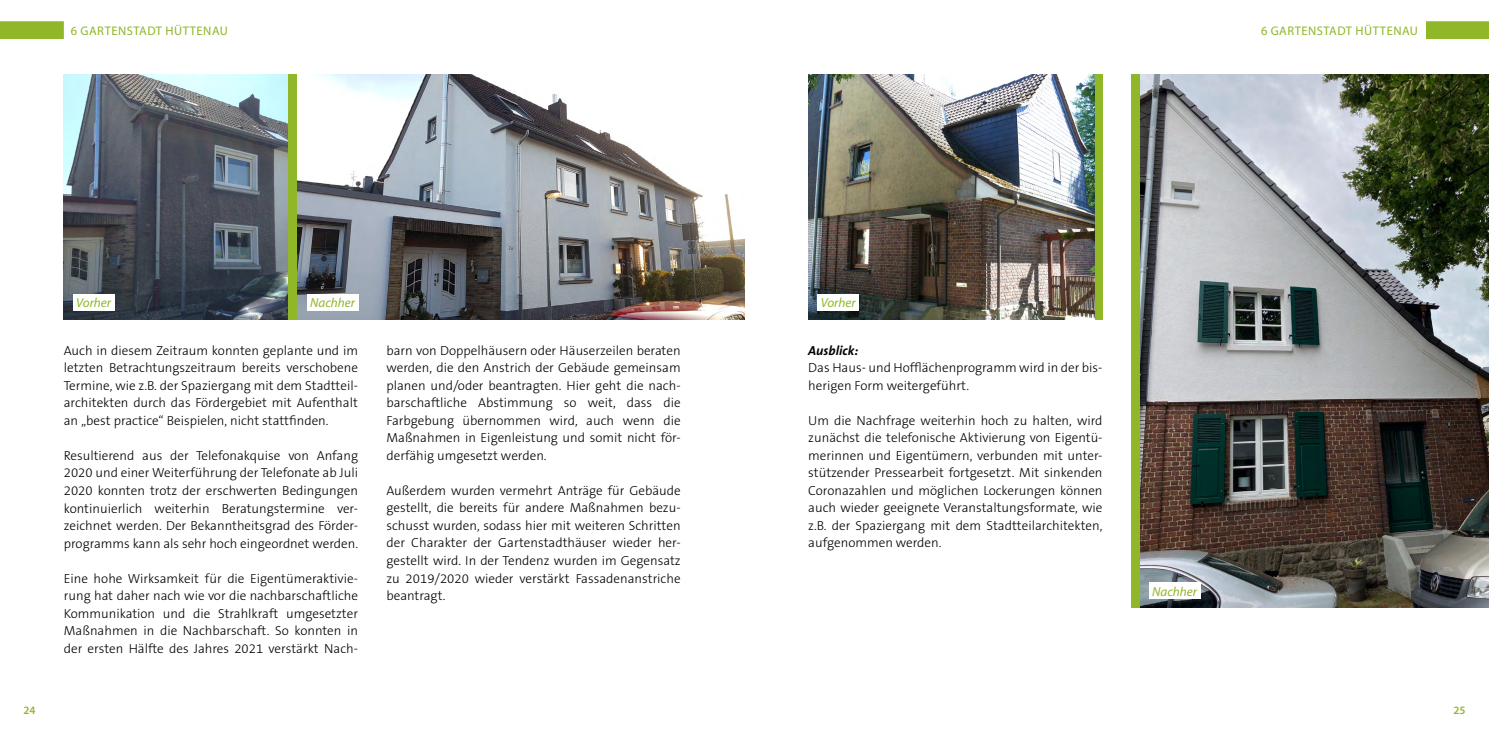
<style>
.page{position:relative;width:1489px;height:745px;background:#fff}
.page>*{position:absolute;margin:0;border:0;box-sizing:border-box;transform-origin:0 0}
.t1{font:300 13.12px/17.5px "The Sans B3";color:#000;text-align:justify}
.t2{font:italic 13.12px "Myriad Pro";color:#90b728}
.t3{font:italic 700 13.12px "The Sans B7";color:#000}
.t4{font:12.5px "Myriad Pro";letter-spacing:.04em;color:#90b728}
.t5{font:600 11.25px "Myriad Pro";color:#90b728}
</style>
<div class="page">
<svg style="left:1426px;top:21px;width:62px;height:18px"></svg>
<svg style="left:0;top:21px;width:64px;height:18px"></svg>
<img style="left:297px;top:74px;width:447px;height:245px">
<img style="left:64px;top:74px;width:224px;height:245px">
<div style="left:288px;top:74px;width:9px;height:245px;background:#90b728"></div>
<img style="left:808px;top:74px;width:287px;height:245px">
<div style="left:1095px;top:74px;width:7px;height:245px;background:#90b728"></div>
<img style="left:1139px;top:74px;width:349px;height:533px">
<div style="left:1130px;top:74px;width:9px;height:533px;background:#90b728"></div>
<div style="left:817px;top:294px;width:42px;height:17px;background:#fff"></div>
<div style="left:73px;top:294px;width:42px;height:17px;background:#fff"></div>
<div style="left:1148px;top:582px;width:52px;height:17px;background:#fff"></div>
<div style="left:306px;top:294px;width:52px;height:17px;background:#fff"></div>
<p class="t4" style="left:71px;top:23px;width:158px">6 GARTENSTADT HÜTTENAU</p>
<p class="t4" style="left:1260px;top:23px;width:158px">6 GARTENSTADT HÜTTENAU</p>
<p class="t2" style="left:76px;top:295px;width:36px">Vorher</p>
<p class="t2" style="left:820px;top:295px;width:36px">Vorher</p>
<p class="t2" style="left:310px;top:295px;width:46px">Nachher</p>
<p class="t1" style="left:64px;top:342px;width:296px">Auch in diesem Zeitraum konnten geplante und im letzten Betrachtungszeitraum bereits verschobene Termine, wie z.B. der Spaziergang mit dem Stadtteil&shy;architekten durch das Fördergebiet mit Aufenthalt an „best practice“ Beispielen, nicht stattfinden.</p>
<p class="t1" style="left:64px;top:447px;width:296px">Resultierend aus der Telefonakquise von Anfang 2020 und einer Weiterführung der Telefonate ab Juli 2020 konnten trotz der erschwerten Bedingungen kontinuierlich weiterhin Beratungstermine ver&shy;zeichnet werden. Der Bekanntheitsgrad des Förder&shy;programms kann als sehr hoch eingeordnet werden.</p>
<p class="t1" style="left:64px;top:570px;width:296px">Eine hohe Wirksamkeit für die Eigentümeraktivie&shy;rung hat daher nach wie vor die nachbarschaftliche Kommunikation und die Strahlkraft umgesetzter Maßnahmen in die Nachbarschaft. So konnten in der ersten Hälfte des Jahres 2021 verstärkt Nach-</p>
<p class="t1" style="left:386px;top:342px;width:296px">barn von Doppelhäusern oder Häuserzeilen beraten werden, die den Anstrich der Gebäude gemeinsam planen und/oder beantragten. Hier geht die nach&shy;barschaftliche Abstimmung so weit, dass die Farbgebung übernommen wird, auch wenn die Maßnahmen in Eigenleistung und somit nicht för&shy;derfähig umgesetzt werden.</p>
<p class="t1" style="left:386px;top:482px;width:296px">Außerdem wurden vermehrt Anträge für Gebäude gestellt, die bereits für andere Maßnahmen bezu&shy;schusst wurden, sodass hier mit weiteren Schritten der Charakter der Gartenstadthäuser wieder her&shy;gestellt wird. In der Tendenz wurden im Gegensatz zu 2019/2020 wieder verstärkt Fassadenanstriche beantragt.</p>
<p class="t3" style="left:808px;top:343px;width:52px">Ausblick:</p>
<p class="t1" style="left:808px;top:359px;width:296px">Das Haus- und Hofflächenprogramm wird in der bis&shy;herigen Form weitergeführt.</p>
<p class="t1" style="left:808px;top:412px;width:296px">Um die Nachfrage weiterhin hoch zu halten, wird zunächst die telefonische Aktivierung von Eigentü&shy;merinnen und Eigentümern, verbunden mit unter&shy;stützender Pressearbeit fortgesetzt. Mit sinkenden Coronazahlen und möglichen Lockerungen können auch wieder geeignete Veranstaltungsformate, wie z.B. der Spaziergang mit dem Stadtteilarchitekten, aufgenommen werden.</p>
<p class="t2" style="left:1152px;top:583px;width:46px">Nachher</p>
<p class="t5" style="left:23px;top:703px;width:14px">24</p>
<p class="t5" style="left:1453px;top:703px;width:14px">25</p>
</div>
